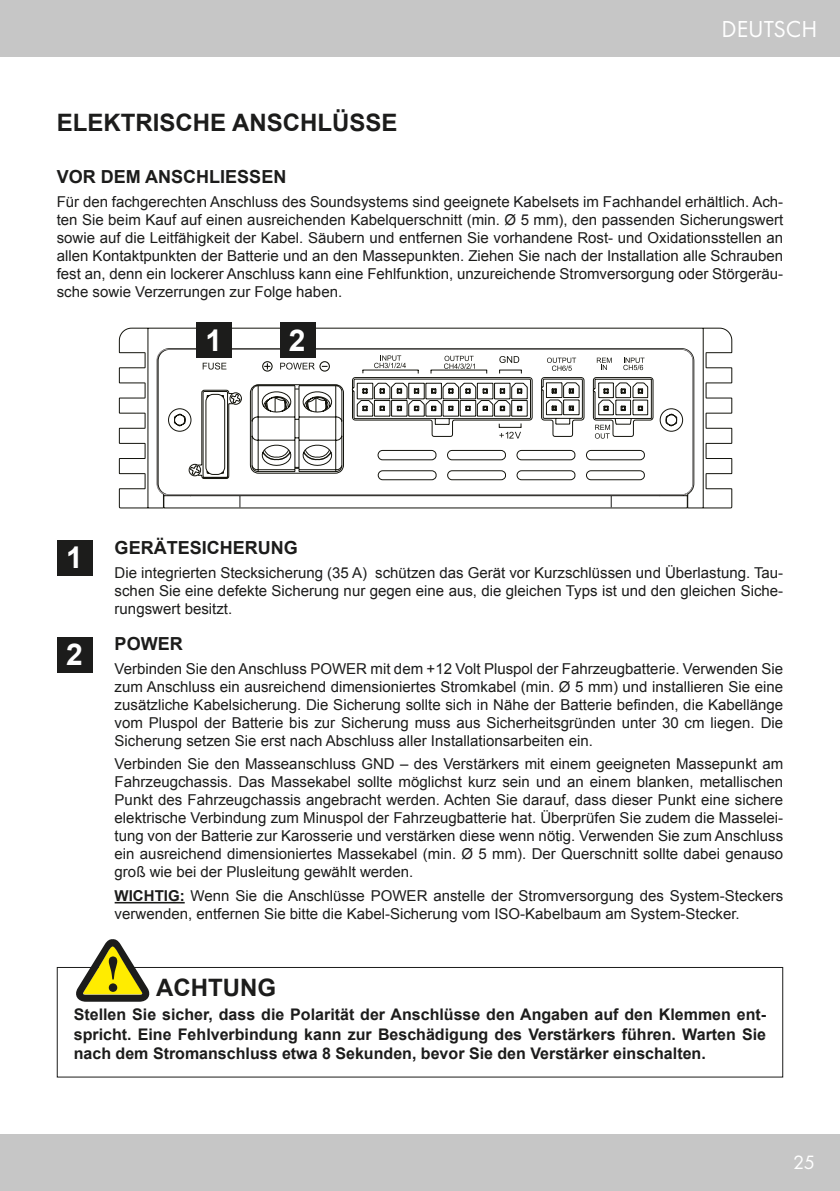
<style>
.page{position:relative;width:840px;height:1191px;background:#fff}
.page>*{position:absolute;margin:0;border:0;box-sizing:border-box;transform-origin:0 0}
.t1{font:700 30px "Arial";color:#fff}
.t2{font:700 24px "Arial";color:#1c1c1b}
.t3{font:24px "Futura PT";color:#fff}
.t4{font:20px "Futura PT";color:#fff}
.t5{font:700 18px "Arial";color:#1c1c1b}
.t6{font:700 16px/19.2px "Arial";color:#1c1c1b;text-align:justify}
.t7{font:15px/18px "Arial";color:#1c1c1b;text-align:justify}
.s1{font-weight:700}
</style>
<div class="page">
<div style="left:0;top:0;width:839px;height:57px;background:#c6c6c6"></div>
<div style="left:0;top:1134px;width:839px;height:57px;background:#c6c6c6"></div>
<svg style="left:118px;top:327px;width:614px;height:181px"></svg>
<svg style="left:157px;top:495px;width:536px;height:13px"></svg>
<svg style="left:610px;top:495px;width:1px;height:12px"></svg>
<svg style="left:239px;top:495px;width:1px;height:12px"></svg>
<svg style="left:156px;top:348px;width:537px;height:147px"></svg>
<svg style="left:202px;top:362px;width:24px;height:7px"></svg>
<svg style="left:261px;top:360px;width:69px;height:12px"></svg>
<svg style="left:351px;top:355px;width:293px;height:83px"></svg>
<hr style="left:115px;top:902px;width:70px;height:1px;background:#1c1c1b">
<div style="left:196px;top:323px;width:36px;height:35px;background:#1c1c1b"></div>
<div style="left:57px;top:540px;width:35px;height:36px;background:#1c1c1b"></div>
<div style="left:57px;top:637px;width:35px;height:35px;background:#1c1c1b"></div>
<div style="left:279px;top:323px;width:36px;height:35px;background:#1c1c1b"></div>
<div style="left:57px;top:967px;width:725px;height:110px;border:1px solid #1c1c1b"></div>
<svg style="left:73px;top:939px;width:79px;height:62px"></svg>
<h2 class="t2" style="left:57px;top:107px;width:342px">ELEKTRISCHE ANSCHLÜSSE</h2>
<h2 class="t3" style="left:721px;top:15px;width:97px">DEUTSCH</h2>
<p class="t5" style="left:57px;top:165px;width:231px">VOR DEM ANSCHLIESSEN</p>
<p class="t7" style="left:57px;top:193px;width:727px">Für den fachgerechten Anschluss des Soundsystems sind geeignete Kabelsets im Fachhandel erhältlich. Ach&shy;ten Sie beim Kauf auf einen ausreichenden Kabelquerschnitt (min. Ø 5 mm), den passenden Sicherungswert sowie auf die Leitfähigkeit der Kabel. Säubern und entfernen Sie vorhandene Rost- und Oxidationsstellen an allen Kontaktpunkten der Batterie und an den Massepunkten. Ziehen Sie nach der Installation alle Schrauben fest an, denn ein lockerer Anschluss kann eine Fehlfunktion, unzureichende Stromversorgung oder Störgeräu&shy;sche sowie Verzerrungen zur Folge haben.</p>
<h1 class="t1" style="left:205px;top:320px;width:18px">1</h1>
<h1 class="t1" style="left:289px;top:320px;width:18px">2</h1>
<h1 class="t1" style="left:66px;top:538px;width:18px">1</h1>
<h1 class="t1" style="left:66px;top:634px;width:18px">2</h1>
<p class="t5" style="left:115px;top:536px;width:185px">GERÄTESICHERUNG</p>
<p class="t7" style="left:115px;top:564px;width:669px">Die integrierten Stecksicherung (35 A) schützen das Gerät vor Kurzschlüssen und Überlastung. Tau&shy;schen Sie eine defekte Sicherung nur gegen eine aus, die gleichen Typs ist und den gleichen Siche&shy;rungswert besitzt.</p>
<p class="t5" style="left:115px;top:632px;width:70px">POWER</p>
<p class="t7" style="left:115px;top:659px;width:669px">Verbinden Sie den Anschluss POWER mit dem +12 Volt Pluspol der Fahrzeugbatterie. Verwenden Sie zum Anschluss ein ausreichend dimensioniertes Stromkabel (min. Ø 5 mm) und installieren Sie eine zusätzliche Kabelsicherung. Die Sicherung sollte sich in Nähe der Batterie befinden, die Kabellänge vom Pluspol der Batterie bis zur Sicherung muss aus Sicherheitsgründen unter 30 cm liegen. Die Sicherung setzen Sie erst nach Abschluss aller Installationsarbeiten ein.</p>
<p class="t7" style="left:115px;top:755px;width:669px">Verbinden Sie den Masseanschluss GND – des Verstärkers mit einem geeigneten Massepunkt am Fahrzeugchassis. Das Massekabel sollte möglichst kurz sein und an einem blanken, metallischen Punkt des Fahrzeugchassis angebracht werden. Achten Sie darauf, dass dieser Punkt eine sichere elektrische Verbindung zum Minuspol der Fahrzeugbatterie hat. Überprüfen Sie zudem die Masselei&shy;tung von der Batterie zur Karosserie und verstärken diese wenn nötig. Verwenden Sie zum Anschluss ein ausreichend dimensioniertes Massekabel (min. Ø 5 mm). Der Querschnitt sollte dabei genauso groß wie bei der Plusleitung gewählt werden.</p>
<p class="t7" style="left:115px;top:887px;width:669px"><span class="s1">WICHTIG:</span> Wenn Sie die Anschlüsse POWER anstelle der Stromversorgung des System-Steckers verwenden, entfernen Sie bitte die Kabel-Sicherung vom ISO-Kabelbaum am System-Stecker.</p>
<h2 class="t2" style="left:156px;top:972px;width:121px">ACHTUNG</h2>
<p class="t6" style="left:74px;top:1005px;width:693px">Stellen Sie sicher, dass die Polarität der Anschlüsse den Angaben auf den Klemmen ent&shy;spricht. Eine Fehlverbindung kann zur Beschädigung des Verstärkers führen. Warten Sie nach dem Stromanschluss etwa 8 Sekunden, bevor Sie den Verstärker einschalten.</p>
<h3 class="t4" style="left:792px;top:1150px;width:23px">25</h3>
</div>
